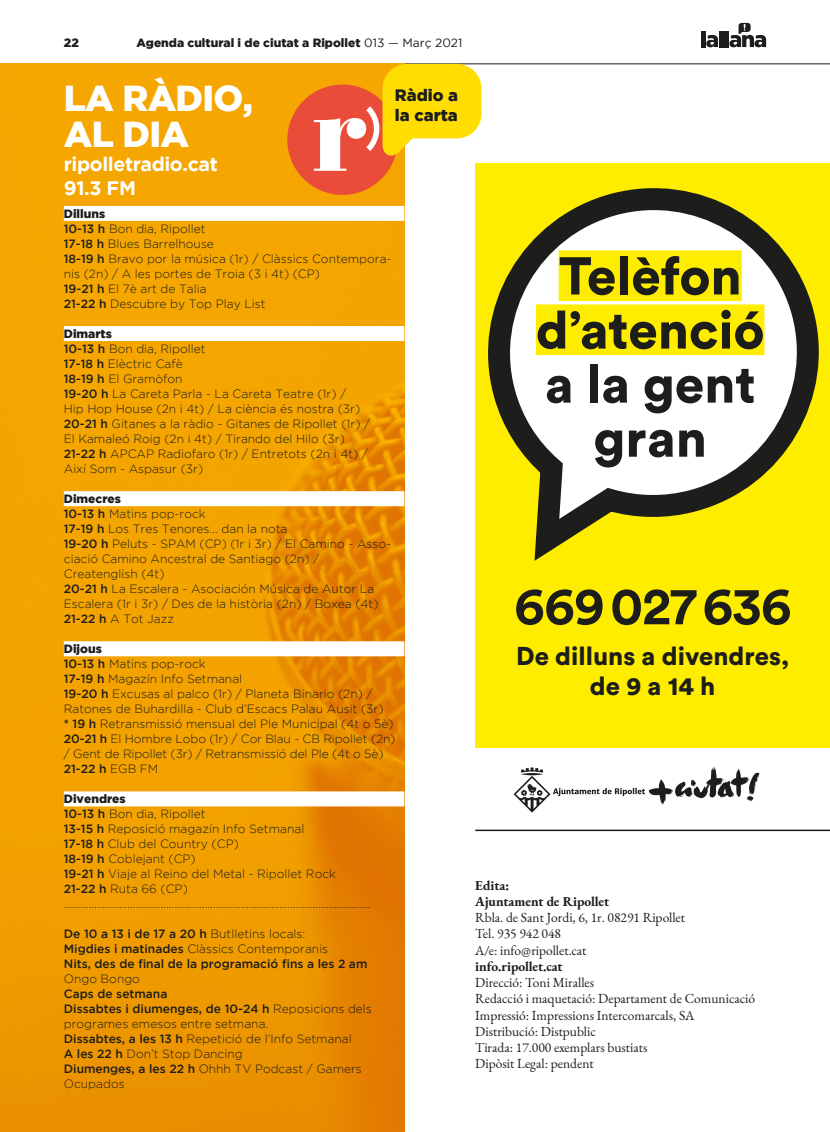
<style>
.page{position:relative;width:830px;height:1132px;background:#fff}
.page>*{position:absolute;margin:0;border:0;box-sizing:border-box;transform-origin:0 0}
.t1{font:900 52.5px/54px "Circular Std";color:#1d1d1b;text-align:center}
.t2{font:700 52.5px "Circular Std";letter-spacing:-.01em;color:#1d1d1b}
.t3{font:900 36px/36px "Gotham";letter-spacing:-.02em;color:#fff}
.t4{font:900 25.5px/30.6px "Circular Std";color:#1d1d1b;text-align:center}
.t5{font:700 19.5px/24px "Gotham";letter-spacing:-.02em;color:#fff}
.t6{font:900 16.5px/19.8px "Gotham";color:#1d1d1b}
.t7{font:13.5px/16.2px "EB Garamond";color:#1d1d1b}
.t8{font:700 13.5px/16.2px "EB Garamond";color:#1d1d1b}
.t9{font:300 12px/15px "Gotham";color:#1d1d1b}
.t10{font:500 12px/15px "Gotham";color:#1d1d1b}
.t11{font:900 12px "Gotham";color:#1d1d1b}
.s1{font-weight:400}
.s2{font-weight:900}
.s3{font-weight:500}
.s4{font-weight:300}
</style>
<div class="page">
<hr style="left:9px;top:64px;width:820px;height:1px;background:#1d1d1b">
<hr style="left:701px;top:31px;width:4px;height:16px;background:#1d1d1b">
<svg style="left:706px;top:35px;width:11px;height:12px"></svg>
<hr style="left:724px;top:31px;width:4px;height:16px;background:#1d1d1b">
<svg style="left:729px;top:23px;width:36px;height:24px"></svg>
<div style="left:718px;top:31px;width:5px;height:16px;background:#1d1d1b"></div>
<img style="left:0;top:64px;width:404px;height:1067px">
<div style="left:64px;top:206px;width:340px;height:15px;background:#fff"></div>
<div style="left:64px;top:326px;width:340px;height:15px;background:#fff"></div>
<div style="left:64px;top:491px;width:340px;height:15px;background:#fff"></div>
<div style="left:64px;top:641px;width:340px;height:15px;background:#fff"></div>
<div style="left:64px;top:791px;width:340px;height:15px;background:#fff"></div>
<div style="left:287px;top:84px;width:110px;height:111px;background:#e94d3a;border-radius:50%"></div>
<div style="left:475px;top:163px;width:354px;height:584px;background:#ffed00"></div>
<svg style="left:488px;top:188px;width:331px;height:373px"></svg>
<div style="left:558px;top:250px;width:183px;height:51px;background:#ffed00"></div>
<div style="left:535px;top:304px;width:229px;height:51px;background:#ffed00"></div>
<svg style="left:513px;top:767px;width:246px;height:45px"></svg>
<hr style="left:475px;top:829px;width:354px;height:1px;background:#1d1d1b">
<svg style="left:314px;top:64px;width:167px;height:107px"></svg>
<p class="t11" style="left:64px;top:36px;width:16px">22</p>
<p class="t11" style="left:136px;top:36px;width:327px">Agenda cultural i de ciutat a Ripollet <span class="s1">013 — Març 2021</span></p>
<h2 class="t3" style="left:64px;top:79px;width:190px">LA RÀDIO,<br>AL DIA</h2>
<h3 class="t5" style="left:64px;top:151px;width:155px">ripolletradio.cat<br>91.3 FM</h3>
<p class="t9" style="left:64px;top:206px;width:329px"><span class="s2">Dilluns<br></span><span class="s3">10-13 h</span> Bon dia, Ripollet<br><span class="s3">17-18 h</span> Blues Barrelhouse<br><span class="s3">18-19 h</span> Bravo por la música (1r) / Clàssics Contempora&shy;nis (2n) / A les portes de Troia (3 i 4t) (CP)<br><span class="s3">19-21 h</span> El 7è art de Talia<br><span class="s3">21-22 h</span> Descubre by Top Play List</p>
<p class="t9" style="left:64px;top:326px;width:307px"><span class="s2">Dimarts<br></span><span class="s3">10-13 h</span> Bon dia, Ripollet<br><span class="s3">17-18 h</span> Elèctric Cafè<br><span class="s3">18-19 h</span> El Gramòfon<br><span class="s3">19-20 h</span> La Careta Parla - La Careta Teatre (1r) /<br>Hip Hop House (2n i 4t) / La ciència és nostra (3r)<br><span class="s3">20-21 h</span> Gitanes a la ràdio - Gitanes de Ripollet (1r) / El Kamaleó Roig (2n i 4t) / Tirando del Hilo (3r)<br><span class="s3">21-22 h</span> APCAP Radiofaro (1r) / Entretots (2n i 4t) / Així Som - Aspasur (3r)</p>
<p class="t9" style="left:64px;top:491px;width:328px"><span class="s2">Dimecres<br></span><span class="s3">10-13 h</span> Matins pop-rock<br><span class="s3">17-19 h</span> Los Tres Tenores... dan la nota<br><span class="s3">19-20 h</span> Peluts - SPAM (CP) (1r i 3r) / El Camino - Asso&shy;ciació Camino Ancestral de Santiago (2n) / Createnglish (4t)<br><span class="s3">20-21 h</span> La Escalera - Asociación Música de Autor La Escalera (1r i 3r) / Des de la història (2n) / Boxea (4t)<br><span class="s3">21-22 h</span> A Tot Jazz</p>
<p class="t9" style="left:64px;top:641px;width:333px"><span class="s2">Dijous<br></span><span class="s3">10-13 h</span> Matins pop-rock<br><span class="s3">17-19 h</span> Magazín Info Setmanal<br><span class="s3">19-20 h</span> Excusas al palco (1r) / Planeta Binario (2n) / Ratones de Buhardilla - Club d’Escacs Palau Ausit (3r)<br><span class="s3">* 19 h</span> Retransmissió mensual del Ple Municipal (4t o 5è)<br><span class="s3">20-21 h</span> El Hombre Lobo (1r) / Cor Blau - CB Ripollet (2n) / Gent de Ripollet (3r) / Retransmissió del Ple (4t o 5è)<br><span class="s3">21-22 h</span> EGB FM</p>
<p class="t9" style="left:64px;top:791px;width:308px"><span class="s2">Divendres<br></span><span class="s3">10-13 h</span> Bon dia, Ripollet<br><span class="s3">13-15 h</span> Reposició magazín Info Setmanal<br><span class="s3">17-18 h</span> Club del Country (CP)<br><span class="s3">18-19 h</span> Coblejant (CP)<br><span class="s3">19-21 h</span> Viaje al Reino del Metal - Ripollet Rock <span class="s3">21-22 h</span> Ruta 66 (CP) ...............................................................................................................</p>
<p class="t10" style="left:64px;top:925px;width:305px">De 10 a 13 i de 17 a 20 h <span class="s4">Butlletins locals:<br></span>Migdies i matinades <span class="s4">Clàssics Contemporanis<br></span>Nits, des de final de la programació fins a les 2 am</p>
<p class="t9" style="left:64px;top:971px;width:78px">Ongo Bongo</p>
<p class="t9" style="left:64px;top:986px;width:309px"><span class="s3">Caps de setmana<br>Dissabtes i diumenges, de 10-24 h</span> Reposicions dels programes emesos entre setmana.<br><span class="s3">Dissabtes, a les 13 h</span> Repetició de l’Info Setmanal<br><span class="s3">A les 22 h</span> Don’t Stop Dancing<br><span class="s3">Diumenges, a les 22 h</span> Ohhh TV Podcast / Gamers<br>Ocupados</p>
<h3 class="t6" style="left:395px;top:85px;width:65px">Ràdio a la carta</h3>
<h1 class="t1" style="left:535px;top:248px;width:230px">Telèfon d’atenció a la gent gran</h1>
<h1 class="t2" style="left:513px;top:571px;width:279px">669027636</h1>
<h3 class="t4" style="left:516px;top:639px;width:274px">De dilluns a divendres, de 9 a 14 h</h3>
<p class="t8" style="left:475px;top:876px;width:135px">Edita:<br>Ajuntament de Ripollet</p>
<p class="t7" style="left:475px;top:909px;width:211px">Rbla. de Sant Jordi, 6, 1r. 08291 Ripollet<br>Tel. 935 942 048<br>A/e: info@ripollet.cat</p>
<p class="t8" style="left:475px;top:957px;width:89px">info.ripollet.cat</p>
<p class="t7" style="left:475px;top:974px;width:281px">Direcció: Toni Miralles<br>Redacció i maquetació: Departament de Comunicació Impressió: Impressions Intercomarcals, SA Distribució: Distpublic<br>Tirada: 17.000 exemplars bustiats<br>Dipòsit Legal: pendent</p>
</div>
